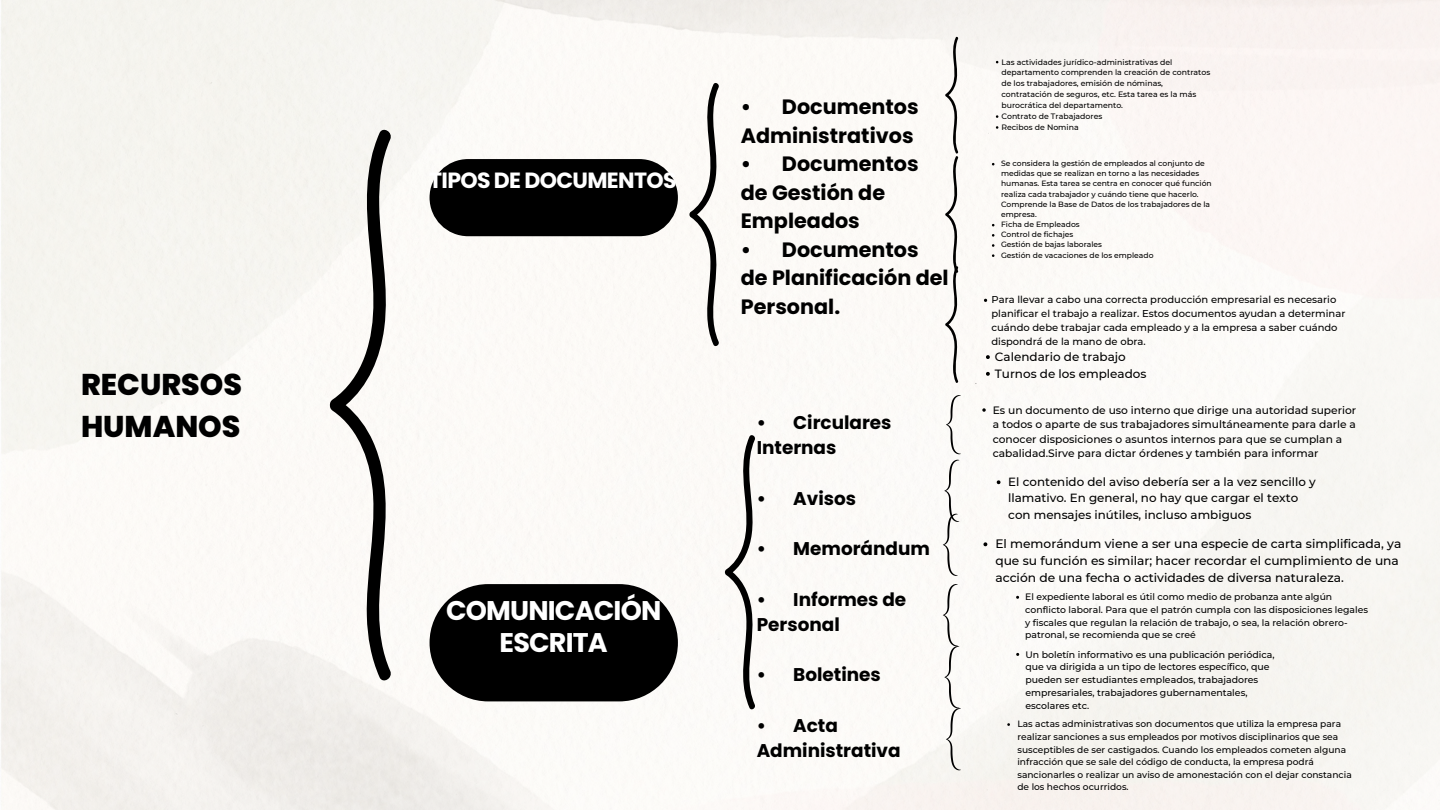
<style>
.page{position:relative;width:1440px;height:810px;background:#fff}
.page>*{position:absolute;margin:0;border:0;box-sizing:border-box;transform-origin:0 0}
.t1{font:800 30px/42px "Poppins";color:#000}
.t2{font:700 27px/32.2px "Poppins";letter-spacing:-.03em;color:#fff;text-align:center}
.t3{font:700 22px "Poppins";letter-spacing:-.03em;color:#fff}
.t4{font:700 20.7px/28.5px "Poppins";color:#000}
.t5{font:700 18.4px/25.2px "Poppins";color:#000}
.t6{font:500 12.2px/16.7px "Montserrat";color:#000}
.t7{font:500 12px "Montserrat";color:#000}
.t8{font:500 11.9px/16.2px "Montserrat";color:#000}
.t9{font:500 10.7px/14.5px "Montserrat";color:#000}
.t10{font:500 10px/13.9px "Montserrat";color:#000}
.t11{font:500 9.4px/12.8px "Montserrat";color:#000}
.t12{font:500 9.3px/12.6px "Montserrat";color:#000}
.t13{font:500 9.1px/12.6px "Montserrat";color:#000}
.t14{font:500 7.8px/10.9px "Montserrat";color:#000}
.t15{font:500 7.6px/10.2px "Montserrat";color:#000}
</style>
<div class="page">
<div style="left:1px;top:0;width:1439px;height:810px;background:#fbf8f5"></div>
<div style="left:430px;top:159px;width:248px;height:77px;background:#000;border-radius:39px"></div>
<div style="left:430px;top:584px;width:248px;height:117px;background:#000;border-radius:59px"></div>
<svg style="left:330px;top:126px;width:63px;height:558px"></svg>
<svg style="left:689px;top:81px;width:31px;height:267px"></svg>
<svg style="left:725px;top:433px;width:31px;height:278px"></svg>
<svg style="left:997px;top:480px;width:4px;height:4px"></svg>
<svg style="left:945px;top:36px;width:14px;height:348px"></svg>
<svg style="left:946px;top:395px;width:15px;height:59px"></svg>
<svg style="left:986px;top:355px;width:4px;height:4px"></svg>
<svg style="left:986px;top:372px;width:4px;height:4px"></svg>
<svg style="left:943px;top:460px;width:16px;height:116px"></svg>
<svg style="left:943px;top:584px;width:18px;height:186px"></svg>
<svg style="left:982px;top:408px;width:4px;height:4px"></svg>
<svg style="left:983px;top:542px;width:4px;height:4px"></svg>
<p class="t1" style="left:81px;top:363px;width:163px">RECURSOS<br>HUMANOS</p>
<p class="t3" style="left:429px;top:165px;width:249px">TIPOS DE DOCUMENTOS</p>
<h1 class="t2" style="left:446px;top:595px;width:217px">COMUNICACIÓN<br>ESCRITA</h1>
<p class="t4" style="left:741px;top:93px;width:179px">• Documentos<br>Administrativos</p>
<p class="t4" style="left:741px;top:150px;width:179px">• Documentos de Gestión de<br>Empleados</p>
<p class="t4" style="left:741px;top:235px;width:209px">• Documentos de Planificación del<br>Personal.</p>
<p class="t5" style="left:757px;top:410px;width:136px">• Circulares<br>Internas</p>
<p class="t5" style="left:757px;top:485px;width:101px">• Avisos</p>
<p class="t5" style="left:757px;top:536px;width:175px">• Memorándum</p>
<p class="t5" style="left:757px;top:586px;width:151px">• Informes de<br>Personal</p>
<p class="t5" style="left:757px;top:662px;width:126px">• Boletines</p>
<p class="t5" style="left:757px;top:713px;width:145px">• Acta<br>Administrativa</p>
<p class="t14" style="left:1001px;top:56px;width:210px">Las actividades jurídico-administrativas del departamento comprenden la creación de contratos de los trabajadores, emisión de nóminas, contratación de seguros, etc. Esta tarea es la más burocrática del departamento.</p>
<p class="t14" style="left:1001px;top:111px;width:103px">Contrato de Trabajadores</p>
<h4 class="t14" style="left:1001px;top:122px;width:79px">Recibos de Nomina</h4>
<p class="t15" style="left:1001px;top:158px;width:212px">Se considera la gestión de empleados al conjunto de medidas que se realizan en torno a las necesidades humanas. Esta tarea se centra en conocer qué función realiza cada trabajador y cuándo tiene que hacerlo.<br>Comprende la Base de Datos de los trabajadores de la empresa.</p>
<p class="t15" style="left:1001px;top:219px;width:80px">Ficha de Empleados</p>
<p class="t15" style="left:1001px;top:229px;width:74px">Control de fichajes</p>
<h2 class="t15" style="left:1001px;top:240px;width:103px">Gestión de bajas laborales</h2>
<p class="t15" style="left:1001px;top:250px;width:154px">Gestión de vacaciones de los empleado</p>
<p class="t10" style="left:992px;top:293px;width:355px">Para llevar a cabo una correcta producción empresarial es necesario planificar el trabajo a realizar. Estos documentos ayudan a determinar cuándo debe trabajar cada empleado y a la empresa a saber cuándo dispondrá de la mano de obra.</p>
<p class="t7" style="left:995px;top:349px;width:132px">Calendario de trabajo</p>
<p class="t7" style="left:995px;top:366px;width:153px">Turnos de los empleados</p>
<h5 class="t9" style="left:993px;top:403px;width:365px">Es un documento de uso interno que dirige una autoridad superior a todos o aparte de sus trabajadores simultáneamente para darle a conocer disposiciones o asuntos internos para que se cumplan a cabalidad.Sirve para dictar órdenes y también para informar</h5>
<h3 class="t8" style="left:1008px;top:474px;width:309px">El contenido del aviso debería ser a la vez sencillo y llamativo. En general, no hay que cargar el texto con mensajes inútiles, incluso ambiguos</h3>
<h5 class="t6" style="left:995px;top:536px;width:407px">El memorándum viene a ser una especie de carta simplificada, ya que su función es similar; hacer recordar el cumplimiento de una acción de una fecha o actividades de diversa naturaleza.</h5>
<h5 class="t12" style="left:1025px;top:591px;width:344px">El expediente laboral es útil como medio de probanza ante algún conflicto laboral. Para que el patrón cumpla con las disposiciones legales y fiscales que regulan la relación de trabajo, o sea, la relación obrero&shy;patronal, se recomienda que se creé</h5>
<h5 class="t11" style="left:1025px;top:648px;width:251px">Un boletín informativo es una publicación periódica, que va dirigida a un tipo de lectores específico, que pueden ser estudiantes empleados, trabajadores empresariales, trabajadores gubernamentales, escolares etc.</h5>
<h5 class="t13" style="left:1017px;top:718px;width:336px">Las actas administrativas son documentos que utiliza la empresa para realizar sanciones a sus empleados por motivos disciplinarios que sea susceptibles de ser castigados. Cuando los empleados cometen alguna infracción que se sale del código de conducta, la empresa podrá sancionarles o realizar un aviso de amonestación con el dejar constancia de los hechos ocurridos.</h5>
</div>
